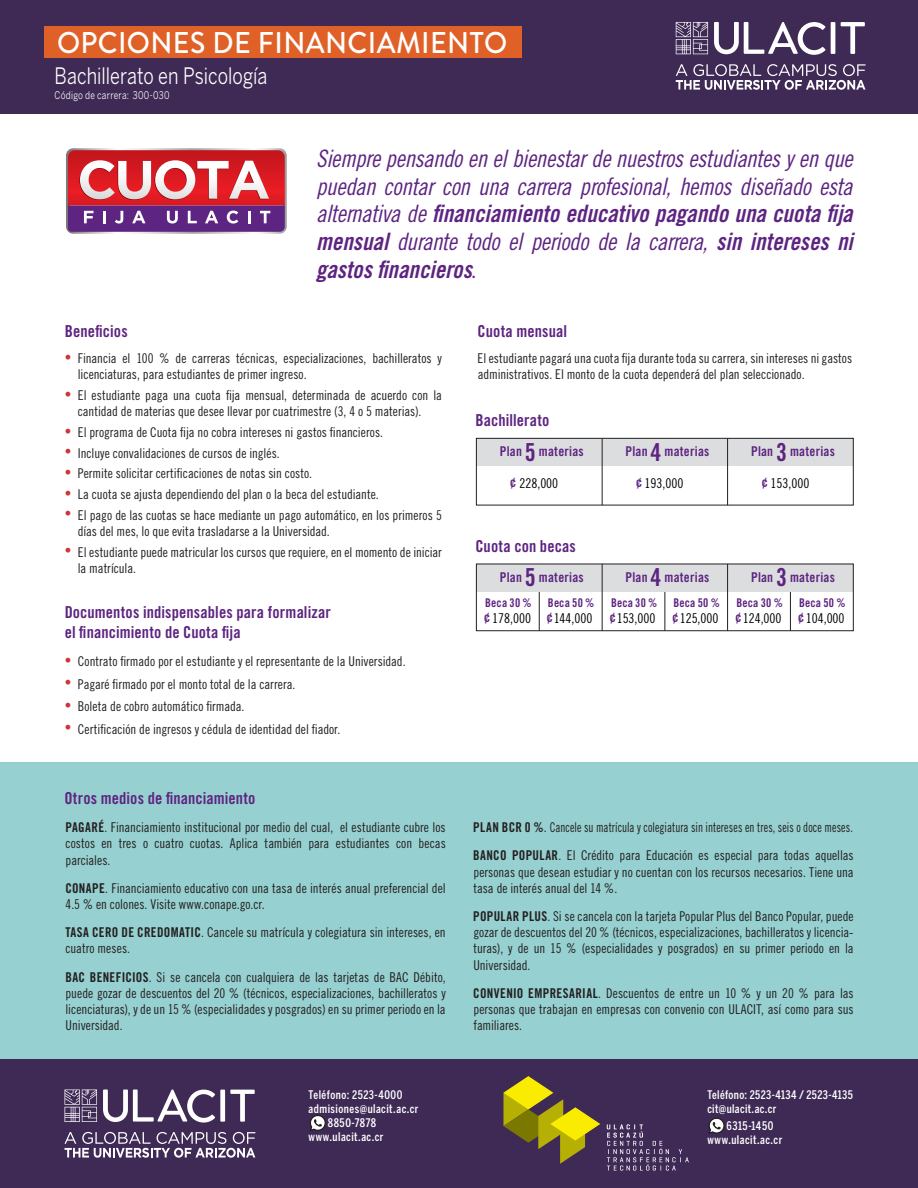
<style>
.page{position:relative;width:918px;height:1188px;background:#fff}
.page>*{position:absolute;margin:0;border:0;box-sizing:border-box;transform-origin:0 0}
.t1{font:500 30px "Brandon Grotesque";letter-spacing:.015em;color:#fff;scale:.95 1}
.t2{font:24px/27.8px "Trade Gothic LT Std Cn 18 Obl";letter-spacing:-.02em;color:#5d2481}
.t3{font:24px "Trade Gothic LT Std Bd Cn 20 Obl";color:#5d2481}
.t4{font:22.5px "Benton Sans";letter-spacing:.005em;color:#fff;scale:.8 1}
.t5{font:16.5px/19.8px "Trade Gothic LT Std Bd Cn 20";letter-spacing:.005em;color:#5d2481}
.t6{font:13.5px/16.2px "Trade Gothic LT Std Cn 18";color:#231f20}
.t7{font:13.5px "Trade Gothic LT Std Bd Cn 20";letter-spacing:.02em;color:#5d2481}
.t8{font:13.5px "Trade Gothic LT Std Cn 18";color:#000}
.t9{font:12px "Trade Gothic LT Std Bd Cn 20";letter-spacing:.015em;color:#5d2481}
.t10{font:500 extra-condensed 11.85px/14.1px "Benton Sans";letter-spacing:.04em;color:#fff}
.t11{font:10.5px "Benton Sans";letter-spacing:.03em;color:#fff;scale:.8 1}
.s1{font-family:"Trade Gothic LT Std Cn 18 Obl"}
.s2{font-family:"Trade Gothic LT Std Bd Cn 20 Obl"}
.s3{font-family:"Trade Gothic LT Std Cn 18"}
.s4{font-family:"Trade Gothic LT Std Bd Cn 20";color:#cf3439}
.s5{font-family:"Trade Gothic LT Std Bd Cn 20"}
.s6{font-size:24.75px}
.s7{font-family:"Trade Gothic LT Std Bd Cn 20";color:#5d2481}
</style>
<div class="page">
<div style="left:0;top:762px;width:918px;height:302px;background:#97d0d0"></div>
<div style="left:0;top:1060px;width:918px;height:128px;background:#3f2a55"></div>
<svg style="left:309px;top:1115px;width:17px;height:16px"></svg>
<svg style="left:503px;top:1076px;width:97px;height:88px"></svg>
<svg style="left:607px;top:1124px;width:82px;height:47px"></svg>
<svg style="left:708px;top:1118px;width:17px;height:16px"></svg>
<div style="left:0;top:0;width:918px;height:113px;background:#3f2a55"></div>
<div style="left:44px;top:27px;width:478px;height:31px;background:#df6127"></div>
<svg style="left:66px;top:148px;width:221px;height:86px;background:#b95471"></svg>
<div style="left:476px;top:438px;width:377px;height:28px;background:#dcddde"></div>
<div style="left:476px;top:438px;width:378px;height:67px;border:1px solid #231f20"></div>
<hr style="left:727px;top:438px;width:1px;height:67px;background:#231f20">
<hr style="left:602px;top:438px;width:1px;height:67px;background:#231f20">
<hr style="left:539px;top:564px;width:1px;height:67px;background:#231f20">
<hr style="left:665px;top:564px;width:1px;height:67px;background:#231f20">
<hr style="left:790px;top:564px;width:1px;height:67px;background:#231f20">
<div style="left:476px;top:564px;width:377px;height:27px;background:#dcddde"></div>
<div style="left:476px;top:564px;width:378px;height:67px;border:1px solid #231f20"></div>
<hr style="left:727px;top:564px;width:1px;height:67px;background:#231f20">
<hr style="left:602px;top:564px;width:1px;height:67px;background:#231f20">
<svg style="left:676px;top:22px;width:32px;height:32px"></svg>
<hr style="left:831px;top:22px;width:4px;height:32px;background:#fff">
<svg style="left:841px;top:22px;width:24px;height:32px"></svg>
<svg style="left:714px;top:22px;width:112px;height:33px"></svg>
<svg style="left:676px;top:64px;width:190px;height:26px"></svg>
<svg style="left:65px;top:1090px;width:32px;height:32px"></svg>
<div style="left:220px;top:1090px;width:5px;height:32px;background:#fff"></div>
<svg style="left:230px;top:1090px;width:25px;height:32px"></svg>
<svg style="left:103px;top:1090px;width:112px;height:33px"></svg>
<svg style="left:65px;top:1132px;width:190px;height:26px"></svg>
<h1 class="t1" style="left:57px;top:21px;width:475px">OPCIONES DE FINANCIAMIENTO</h1>
<h3 class="t4" style="left:55px;top:63px;width:267px">Bachillerato en Psicología</h3>
<p class="t11" style="left:55px;top:89px;width:145px">Código de carrera: 300-030</p>
<h2 class="t2" style="left:316px;top:145px;width:538px">Siempre pensando en el bienestar de nuestros estudiantes y en que puedan contar con una carrera profesional, hemos diseñado esta</h2>
<h2 class="t3" style="left:316px;top:199px;width:538px"><span class="s1">alternativa de</span> financiamiento educativo pagando una cuota fija</h2>
<h2 class="t2" style="left:316px;top:228px;width:538px"><span class="s2">mensual</span> durante todo el periodo de la carrera, <span class="s2">sin intereses ni</span></h2>
<h2 class="t3" style="left:316px;top:255px;width:162px">gastos financieros<span class="s3">.</span></h2>
<p class="t5" style="left:65px;top:321px;width:65px">Beneficios</p>
<p class="t6" style="left:78px;top:350px;width:366px;text-indent:-13px"><span class="s4">•</span> Financia el 100 % de carreras técnicas, especializaciones, bachilleratos y licenciaturas, para estudiantes de primer ingreso.</p>
<p class="t6" style="left:65px;top:387px;width:379px;text-align:center"><span class="s4">•</span> El estudiante paga una cuota fija mensual, determinada de acuerdo con la cantidad de materias que desee llevar por cuatrimestre (3, 4 o 5 materias).</p>
<p class="t6" style="left:65px;top:424px;width:320px"><span class="s4">•</span> El programa de Cuota fija no cobra intereses ni gastos financieros.</p>
<p class="t6" style="left:65px;top:445px;width:217px"><span class="s4">•</span> Incluye convalidaciones de cursos de inglés.</p>
<p class="t6" style="left:65px;top:465px;width:249px"><span class="s4">•</span> Permite solicitar certificaciones de notas sin costo.</p>
<p class="t6" style="left:65px;top:486px;width:316px"><span class="s4">•</span> La cuota se ajusta dependiendo del plan o la beca del estudiante.</p>
<p class="t6" style="left:78px;top:507px;width:366px;text-indent:-13px"><span class="s4">•</span> El pago de las cuotas se hace mediante un pago automático, en los primeros 5 días del mes, lo que evita trasladarse a la Universidad.</p>
<p class="t6" style="left:78px;top:544px;width:366px;text-indent:-13px"><span class="s4">•</span> El estudiante puede matricular los cursos que requiere, en el momento de iniciar la matrícula.</p>
<p class="t5" style="left:65px;top:602px;width:268px">Documentos indispensables para formalizar el financimiento de Cuota fija</p>
<p class="t6" style="left:65px;top:653px;width:342px"><span class="s4">•</span> Contrato firmado por el estudiante y el representante de la Universidad.</p>
<p class="t6" style="left:65px;top:676px;width:232px"><span class="s4">•</span> Pagaré firmado por el monto total de la carrera.</p>
<p class="t6" style="left:65px;top:698px;width:181px"><span class="s4">•</span> Boleta de cobro automático firmada.</p>
<p class="t6" style="left:65px;top:721px;width:277px"><span class="s4">•</span> Certificación de ingresos y cédula de identidad del fiador.</p>
<p class="t5" style="left:64px;top:788px;width:193px">Otros medios de financiamiento</p>
<p class="t6" style="left:65px;top:819px;width:382px;text-align:justify"><span class="s5">PAGARÉ</span>. Financiamiento institucional por medio del cual, el estudiante cubre los costos en tres o cuatro cuotas. Aplica también para estudiantes con becas parciales.</p>
<p class="t6" style="left:65px;top:880px;width:382px"><span class="s5">CONAPE</span>. Financiamiento educativo con una tasa de interés anual preferencial del<br>4.5 % en colones. Visite www.conape.go.cr.</p>
<p class="t6" style="left:65px;top:924px;width:382px"><span class="s5">TASA CERO DE CREDOMATIC</span>. Cancele su matrícula y colegiatura sin intereses, en cuatro meses.</p>
<p class="t6" style="left:65px;top:968px;width:382px;text-align:justify"><span class="s5">BAC BENEFICIOS</span>. Si se cancela con cualquiera de las tarjetas de BAC Débito, puede gozar de descuentos del 20 % (técnicos, especializaciones, bachilleratos y licenciaturas), y de un 15 % (especialidades y posgrados) en su primer periodo en la Universidad.</p>
<p class="t10" style="left:309px;top:1087px;width:95px">Teléfono: 2523-4000</p>
<p class="t10" style="left:309px;top:1102px;width:111px">admisiones@ulacit.ac.cr</p>
<p class="t10" style="left:328px;top:1116px;width:50px">8850-7878</p>
<p class="t10" style="left:309px;top:1130px;width:76px">www.ulacit.ac.cr</p>
<p class="t5" style="left:478px;top:321px;width:91px">Cuota mensual</p>
<p class="t6" style="left:478px;top:350px;width:376px">El estudiante pagará una cuota fija durante toda su carrera, sin intereses ni gastos administrativos. El monto de la cuota dependerá del plan seleccionado.</p>
<p class="t5" style="left:476px;top:410px;width:76px">Bachillerato</p>
<p class="t7" style="left:500px;top:443px;width:85px">Plan <span class="s6">5</span> materias</p>
<p class="t7" style="left:625px;top:443px;width:85px">Plan <span class="s6">4</span> materias</p>
<p class="t7" style="left:751px;top:443px;width:85px">Plan <span class="s6">3</span> materias</p>
<p class="t8" style="left:510px;top:475px;width:50px"><span class="s7">¢</span> 228,000</p>
<p class="t8" style="left:636px;top:475px;width:49px"><span class="s7">¢</span> 193,000</p>
<p class="t8" style="left:762px;top:475px;width:49px"><span class="s7">¢</span> 153,000</p>
<p class="t5" style="left:476px;top:536px;width:102px">Cuota con becas</p>
<p class="t7" style="left:500px;top:569px;width:85px">Plan <span class="s6">5</span> materias</p>
<p class="t7" style="left:625px;top:569px;width:85px">Plan <span class="s6">4</span> materias</p>
<p class="t7" style="left:751px;top:569px;width:85px">Plan <span class="s6">3</span> materias</p>
<p class="t9" style="left:485px;top:595px;width:48px">Beca 30 %</p>
<p class="t9" style="left:548px;top:595px;width:48px">Beca 50 %</p>
<p class="t9" style="left:611px;top:595px;width:48px">Beca 30 %</p>
<p class="t9" style="left:674px;top:595px;width:48px">Beca 50 %</p>
<p class="t9" style="left:736px;top:595px;width:48px">Beca 30 %</p>
<p class="t9" style="left:799px;top:595px;width:48px">Beca 50 %</p>
<p class="t8" style="left:484px;top:610px;width:48px"><span class="s7">¢</span> 178,000</p>
<p class="t8" style="left:547px;top:610px;width:47px"><span class="s7">¢</span>144,000</p>
<p class="t8" style="left:610px;top:610px;width:47px"><span class="s7">¢</span>153,000</p>
<p class="t8" style="left:672px;top:610px;width:48px"><span class="s7">¢</span>125,000</p>
<p class="t8" style="left:735px;top:610px;width:48px"><span class="s7">¢</span>124,000</p>
<p class="t8" style="left:798px;top:610px;width:48px"><span class="s7">¢</span>104,000</p>
<p class="t6" style="left:473px;top:813px;width:382px;line-height:28.2px"><span class="s5">PLAN BCR 0 %</span>. Cancele su matrícula y colegiatura sin intereses en tres, seis o doce meses.<br><span class="s5">BANCO POPULAR</span>. El Crédito para Educación es especial para todas aquellas</p>
<p class="t6" style="left:473px;top:863px;width:382px">personas que desean estudiar y no cuentan con los recursos necesarios. Tiene una tasa de interés anual del 14 %.</p>
<p class="t6" style="left:473px;top:908px;width:382px;text-align:justify"><span class="s5">POPULAR PLUS</span>. Si se cancela con la tarjeta Popular Plus del Banco Popular, puede gozar de descuentos del 20 % (técnicos, especializaciones, bachilleratos y licencia&shy;turas), y de un 15 % (especialidades y posgrados) en su primer periodo en la Universidad.</p>
<p class="t6" style="left:473px;top:985px;width:382px;text-align:justify"><span class="s5">CONVENIO EMPRESARIAL</span>. Descuentos de entre un 10 % y un 20 % para las personas que trabajan en empresas con convenio con ULACIT, así como para sus familiares.</p>
<p class="t10" style="left:707px;top:1087px;width:147px">Teléfono: 2523-4134 / 2523-4135 cit@ulacit.ac.cr</p>
<p class="t10" style="left:707px;top:1119px;width:76px;text-indent:19px">6315-1450 www.ulacit.ac.cr</p>
</div>
